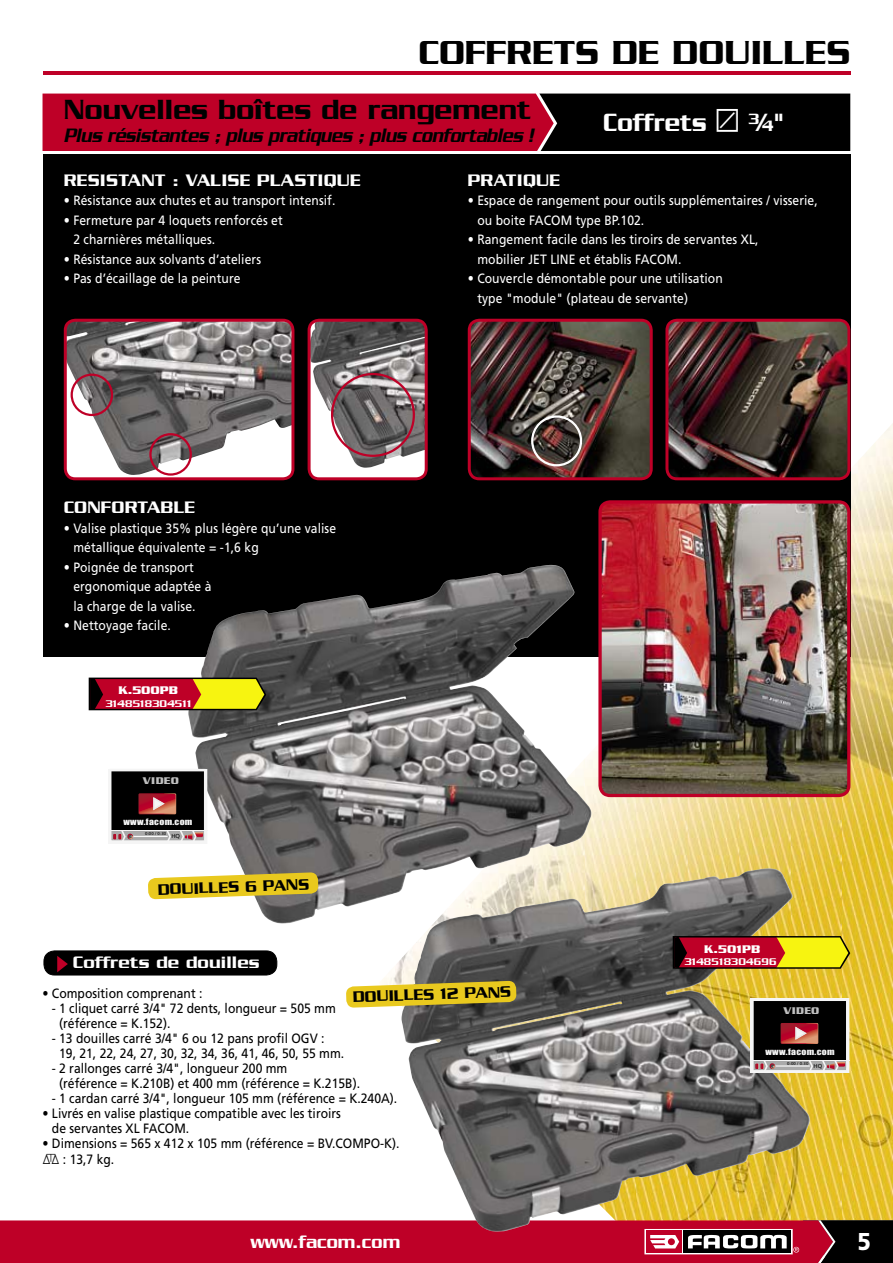
<style>
.page{position:relative;width:893px;height:1263px;background:#fff}
.page>*{position:absolute;margin:0;border:0;box-sizing:border-box;transform-origin:0 0}
.t1{font:500 36px "Serpentine";color:#000}
.t2{font:500 30px "Serpentine";letter-spacing:.005em;color:#000;scale:.94 1}
.t3{font:500 27px "Serpentine";letter-spacing:.01em;color:#fff;scale:.9 1}
.t4{font:900 24.3px "Frutiger";color:#fff;scale:.9 1}
.t5{font:italic 500 21px "Serpentine";letter-spacing:-.015em;color:#000;scale:.82 1}
.t6{font:500 19.5px "Serpentine";color:#fff;scale:.9 1}
.t7{font:500 18px "Serpentine";letter-spacing:.01em;color:#fff}
.t8{font:500 16.5px "Serpentine";color:#000}
.t9{font:13.5px/19.5px "Frutiger";letter-spacing:.005em;color:#fff;scale:.9 1}
.t10{font:13.5px/15px "Frutiger";color:#000;scale:.9 1}
.t11{font:700 12px "Serpentine";color:#fff}
.t12{font:500 10.5px "Serpentine";letter-spacing:.02em;color:#fff}
.t13{font:700 10.5px "Serpentine";letter-spacing:.03em;color:#c0c0c0}
.t14{font:8.1px "Impact";letter-spacing:.03em;color:#f5f5f5;scale:1.2 1}
.t15{font:5.85px "Frutiger";color:#000}
.t16{font:4.35px "Frutiger";letter-spacing:.025em;color:#000}
.s1{font-family:"Faco A";font-weight:400}
.s2{font-weight:700}
.s3{font-family:"Faco A"}
</style>
<div class="page">
<img style="left:842px;top:423px;width:51px;height:797px">
<img style="left:791px;top:797px;width:51px;height:423px">
<img style="left:739px;top:797px;width:52px;height:423px">
<img style="left:688px;top:797px;width:51px;height:71px">
<img style="left:636px;top:797px;width:52px;height:71px">
<img style="left:585px;top:751px;width:51px;height:117px">
<img style="left:550px;top:759px;width:35px;height:109px">
<img style="left:382px;top:959px;width:19px;height:22px">
<div style="left:43px;top:154px;width:807px;height:502px;background:#000"></div>
<svg style="left:0;top:1220px;width:893px;height:43px;background:#a90d2d"></svg>
<hr style="left:43px;top:72px;width:807px;height:3px;background:#be0027">
<img style="left:598px;top:500px;width:252px;height:297px">
<svg style="left:64px;top:319px;width:230px;height:161px"></svg>
<svg style="left:308px;top:319px;width:120px;height:161px"></svg>
<img style="left:665px;top:319px;width:185px;height:161px">
<img style="left:401px;top:868px;width:367px;height:363px">
<img style="left:188px;top:565px;width:362px;height:358px">
<img style="left:468px;top:319px;width:185px;height:161px">
<svg style="left:346px;top:981px;width:171px;height:27px;background:#d3bb37"></svg>
<svg style="left:43px;top:94px;width:807px;height:57px;background:#770119"></svg>
<svg style="left:148px;top:872px;width:170px;height:27px;background:#e0c743"></svg>
<svg style="left:88px;top:676px;width:180px;height:36px;background:#b05a29"></svg>
<svg style="left:671px;top:934px;width:181px;height:36px;background:#b35a1d"></svg>
<svg style="left:111px;top:769px;width:96px;height:74px;background:#473838"></svg>
<svg style="left:750px;top:999px;width:99px;height:74px;background:#4c3d3e"></svg>
<svg style="left:43px;top:950px;width:234px;height:25px;background:#0b0808"></svg>
<h1 class="t1" style="left:418px;top:32px;width:434px">COFFRETS DE DOUILLES</h1>
<h2 class="t2" style="left:64px;top:92px;width:498px">Nouvelles boîtes de rangement</h2>
<h3 class="t3" style="left:603px;top:107px;width:201px">Coffrets <span class="s1">L</span> ¾"</h3>
<h3 class="t5" style="left:64px;top:124px;width:574px">Plus résistantes ; plus pratiques ; plus confortables !</h3>
<h3 class="t7" style="left:468px;top:170px;width:94px">PRATIQUE</h3>
<p class="t9" style="left:477px;top:191px;width:380px;text-indent:-10px"><span class="s2">•</span> Espace de rangement pour outils supplémentaires / visserie, ou boite FACOM type BP.102.</p>
<p class="t9" style="left:477px;top:230px;width:314px;text-indent:-10px"><span class="s2">•</span> Rangement facile dans les tiroirs de servantes XL, mobilier JET LINE et établis FACOM.</p>
<p class="t9" style="left:477px;top:269px;width:274px;text-indent:-10px"><span class="s2">•</span> Couvercle démontable pour une utilisation type "module" (plateau de servante)</p>
<h3 class="t7" style="left:64px;top:170px;width:298px">RESISTANT : VALISE PLASTIQUE</h3>
<p class="t9" style="left:64px;top:191px;width:303px">• Résistance aux chutes et au transport intensif.</p>
<p class="t9" style="left:73px;top:210px;width:234px;text-indent:-10px">• Fermeture par 4 loquets renforcés et<br>2 charnières métalliques.</p>
<p class="t9" style="left:64px;top:249px;width:221px">• Résistance aux solvants d’ateliers</p>
<p class="t9" style="left:64px;top:269px;width:198px">• Pas d’écaillage de la peinture</p>
<h3 class="t7" style="left:64px;top:497px;width:133px">CONFORTABLE</h3>
<p class="t9" style="left:73px;top:518px;width:293px;text-indent:-10px"><span class="s2">•</span> Valise plastique 35% plus légère qu’une valise métallique équivalente = -1,6 kg</p>
<p class="t9" style="left:73px;top:557px;width:155px;text-indent:-10px"><span class="s2">•</span> Poignée de transport ergonomique adaptée à la charge de la valise.</p>
<p class="t9" style="left:64px;top:616px;width:121px"><span class="s2">•</span> Nettoyage facile.</p>
<p class="t11" style="left:118px;top:683px;width:61px">K.500PB</p>
<p class="t12" style="left:106px;top:698px;width:87px">3148518304511</p>
<p class="t13" style="left:143px;top:775px;width:38px">VIDEO</p>
<p class="t14" style="left:123px;top:815px;width:59px">WWW.FACOM.COM</p>
<p class="t16" style="left:145px;top:831px;width:23px">0:00 / 0:30</p>
<p class="t15" style="left:171px;top:833px;width:10px">HQ</p>
<p class="t8" style="left:157px;top:880px;width:153px;rotate:-2deg">DOUILLES 6 PANS</p>
<h3 class="t7" style="left:73px;top:952px;width:188px">Coffrets de douilles</h3>
<p class="t10" style="left:43px;top:985px;width:179px">• Composition comprenant :</p>
<p class="t8" style="left:352px;top:988px;width:160px;rotate:-2deg">DOUILLES 12 PANS</p>
<p class="t10" style="left:59px;top:1000px;width:309px;text-indent:-7px">- 1 cliquet carré 3/4" 72 dents, longueur = 505 mm (référence = K.152).</p>
<p class="t10" style="left:59px;top:1030px;width:318px;text-indent:-7px">- 13 douilles carré 3/4" 6 ou 12 pans profil OGV :<br>19, 21, 22, 24, 27, 30, 32, 34, 36, 41, 46, 50, 55 mm.</p>
<p class="t10" style="left:59px;top:1060px;width:336px;text-indent:-7px">- 2 rallonges carré 3/4", longueur 200 mm<br>(référence = K.210B) et 400 mm (référence = K.215B).</p>
<p class="t10" style="left:52px;top:1090px;width:385px">- 1 cardan carré 3/4", longueur 105 mm (référence = K.240A).</p>
<p class="t10" style="left:52px;top:1105px;width:323px;text-indent:-9px">• Livrés en valise plastique compatible avec les tiroirs de servantes XL FACOM.</p>
<p class="t10" style="left:43px;top:1134px;width:398px;line-height:16.5px">• Dimensions = 565 x 412 x 105 mm (référence = BV.COMPO-K).<br><span class="s3">D</span> : 13,7 kg.</p>
<p class="t11" style="left:704px;top:942px;width:58px">K.501PB</p>
<p class="t12" style="left:685px;top:956px;width:93px">3148518304696</p>
<p class="t13" style="left:783px;top:1004px;width:38px">VIDEO</p>
<p class="t14" style="left:765px;top:1045px;width:59px">WWW.FACOM.COM</p>
<p class="t16" style="left:787px;top:1061px;width:23px">0:00 / 0:30</p>
<p class="t15" style="left:813px;top:1062px;width:10px">HQ</p>
<h3 class="t6" style="left:250px;top:1231px;width:168px">www.facom.com</h3>
<h3 class="t4" style="left:858px;top:1227px;width:16px">5</h3>
</div>
